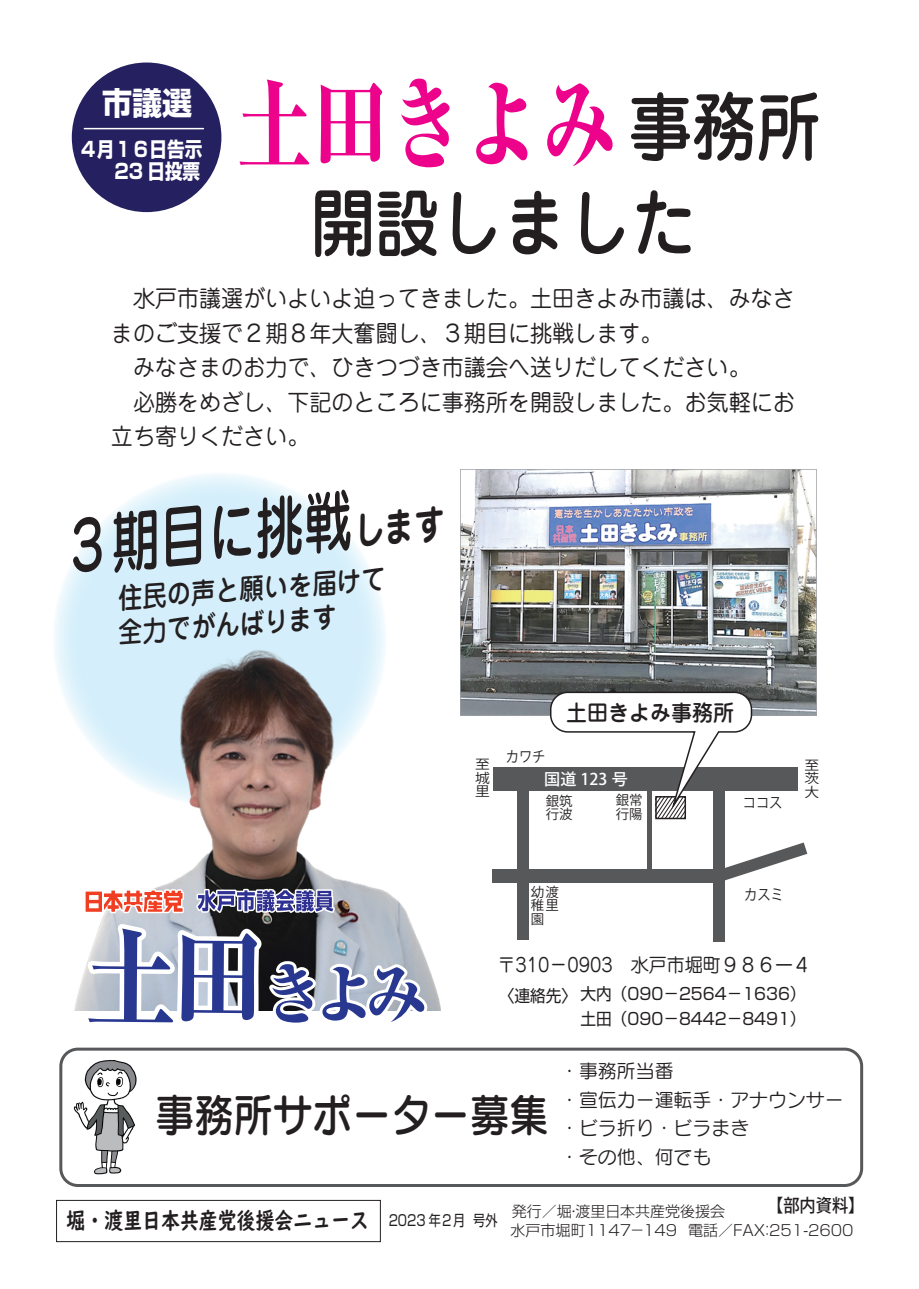
<style>
.page{position:relative;width:919px;height:1289px;background:#fff}
.page>*{position:absolute;margin:0;border:0;box-sizing:border-box;transform-origin:0 0}
.t1{font:800 98.4px "Ryumin Pro";color:#ed028c;scale:.78 1}
.t2{font:500 74.25px "Jun 34 Pro";color:#231f20;scale:.86 1}
.t3{font:500 66.3px "Jun 34 Pro";color:#231f20;scale:.73 1}
.t4{font:800 64.8px "Ryumin Pro";color:#2e3092}
.t5{font:45px "Seurat Pro DB";color:#231f20;scale:.88 1}
.t6{font:700 31.5px "Shin Go Pro";color:#fff;scale:.95 1}
.t7{font:500 28.35px/34.5px "Jun 34 Pro";color:#231f20;scale:.86 1}
.t8{font:23.1px/34.5px "Jun 201 Pro";color:#231f20;scale:.95 1}
.t9{font:23.1px "UD Digi Kyokasho N B";color:#231f20;scale:.82 1}
.t10{font:500 22.05px "Jun 34 Pro";color:#231f20;scale:.95 1}
.t11{font:700 20.4px/22.5px "Shin Go Pro";color:#fff;scale:.86 1}
.t12{font:18.9px/28.5px "Seurat Pro M";color:#231f20}
.t13{font:18.9px "Jun 201 Pro";color:#231f20;scale:.95 1}
.t14{font:500 18px "Koz Go Pro";color:#231f20;scale:.9 1}
.t15{font:16.5px/25.7px "Shin Go Pro";color:#231f20;scale:.95 1}
.t16{font:500 16.05px "Koz Go Pro";color:#fff}
.t17{font:300 15px/19.2px "Shin Go Pro";color:#231f20}
.t18{font:15px "Shin Go Pro";color:#231f20;scale:.81 1}
.t19{font:14.7px "Koz Go Pro";color:#231f20;scale:.9 1}
.t20{font:13.35px/13.4px "Koz Go Pro";color:#231f20}
.t21{font:13.2px/13.2px "Koz Go Pro";color:#231f20;text-align:justify;scale:1.11 1}
.s1{font-family:"Jun 34 Pro";font-weight:500;font-size:74.25px;color:#231f20}
</style>
<div class="page">
<div style="left:53px;top:472px;width:334px;height:334px;background:#d4effb;border-radius:50%"></div>
<img style="left:461px;top:469px;width:355px;height:246px">
<img style="left:73px;top:1060px;width:64px;height:115px">
<div style="left:655px;top:796px;width:31px;height:23px;background:#231f20"></div>
<div style="left:491px;top:869px;width:230px;height:14px;background:#57585a"></div>
<div style="left:493px;top:767px;width:304px;height:23px;background:#57585a"></div>
<svg style="left:725px;top:842px;width:82px;height:39px"></svg>
<div style="left:713px;top:775px;width:12px;height:166px;background:#57585a"></div>
<hr style="left:647px;top:786px;width:4px;height:93px;background:#57585a">
<div style="left:517px;top:779px;width:12px;height:161px;background:#57585a"></div>
<div style="left:72px;top:62px;width:149px;height:150px;background:#252161;border-radius:50%"></div>
<hr style="left:84px;top:128px;width:119px;height:1px;background:#fff">
<svg style="left:549px;top:691px;width:204px;height:127px"></svg>
<div style="left:56px;top:1199px;width:325px;height:42px;border:1px solid #231f20"></div>
<div style="left:59px;top:1047px;width:804px;height:139px;border:3px solid #57585a;border-radius:17px"></div>
<img style="left:75px;top:646px;width:366px;height:364px">
<svg style="left:196px;top:888px;width:139px;height:25px;background:#7c7eaa"></svg>
<svg style="left:84px;top:889px;width:100px;height:24px"></svg>
<svg style="left:83px;top:924px;width:347px;height:99px"></svg>
<h3 class="t6" style="left:102px;top:78px;width:96px">市議選</h3>
<p class="t11" style="left:79px;top:136px;width:144px">４月１６日告示　　23 日投票</p>
<h1 class="t1" style="left:236px;top:47px;width:751px">土田きよみ<span class="s1">事務所</span></h1>
<h2 class="t2" style="left:311px;top:164px;width:449px">開設しました</h2>
<p class="t8" style="left:111px;top:279px;width:721px">　水戸市議選がいよいよ迫ってきました。土田きよみ市議は、みなさまのご支援で２期８年大奮闘し、３期目に挑戦します。<br>　みなさまのお力で、ひきつづき市議会へ送りだしてください。<br>　必勝をめざし、下記のところに事務所を開設しました。お気軽にお立ち寄りください。</p>
<h3 class="t3" style="left:55px;top:496px;width:398px;rotate:-6deg">３期目に挑戦</h3>
<p class="t7" style="left:113px;top:578px;width:316px;rotate:-4deg">住民の声と願いを届けて全力でがんばります</p>
<h3 class="t4" style="left:261px;top:943px;width:168px">きよみ</h3>
<p class="t10" style="left:566px;top:695px;width:178px">土田きよみ事務所</p>
<p class="t19" style="left:505px;top:746px;width:46px">カワチ</p>
<p class="t21" style="left:475px;top:758px;width:14px">至城里</p>
<p class="t21" style="left:804px;top:759px;width:14px">至茨大</p>
<p class="t16" style="left:544px;top:768px;width:85px">国道 123 号</p>
<p class="t20" style="left:545px;top:794px;width:28px">銀筑行波</p>
<p class="t20" style="left:616px;top:794px;width:28px">銀常行陽</p>
<p class="t19" style="left:742px;top:792px;width:46px">ココス</p>
<p class="t20" style="left:530px;top:885px;width:29px;text-align:justify">幼渡稚里園</p>
<p class="t19" style="left:744px;top:885px;width:46px">カスミ</p>
<p class="t13" style="left:497px;top:949px;width:331px">〒310－0903　水戸市堀町９８６ー４</p>
<p class="t15" style="left:499px;top:980px;width:84px">〈連絡先〉</p>
<p class="t15" style="left:580px;top:978px;width:238px">大内（090－2564－1636）土田（090－8442－8491）</p>
<h3 class="t5" style="left:155px;top:1085px;width:449px">事務所サポーター募集</h3>
<p class="t12" style="left:560px;top:1056px;width:285px">・事務所当番<br>・宣伝カー運転手・アナウンサー・ビラ折り・ビラまき<br>・その他、何でも</p>
<p class="t9" style="left:67px;top:1206px;width:370px">堀・渡里日本共産党後援会ニュース</p>
<p class="t18" style="left:389px;top:1207px;width:136px">2023 年２月 号外</p>
<p class="t14" style="left:767px;top:1194px;width:109px">【部内資料】</p>
<p class="t17" style="left:510px;top:1199px;width:344px">発行／堀・渡里日本共産党後援会<br>水戸市堀町1147－149　電話／FAX：251-2600</p>
</div>
